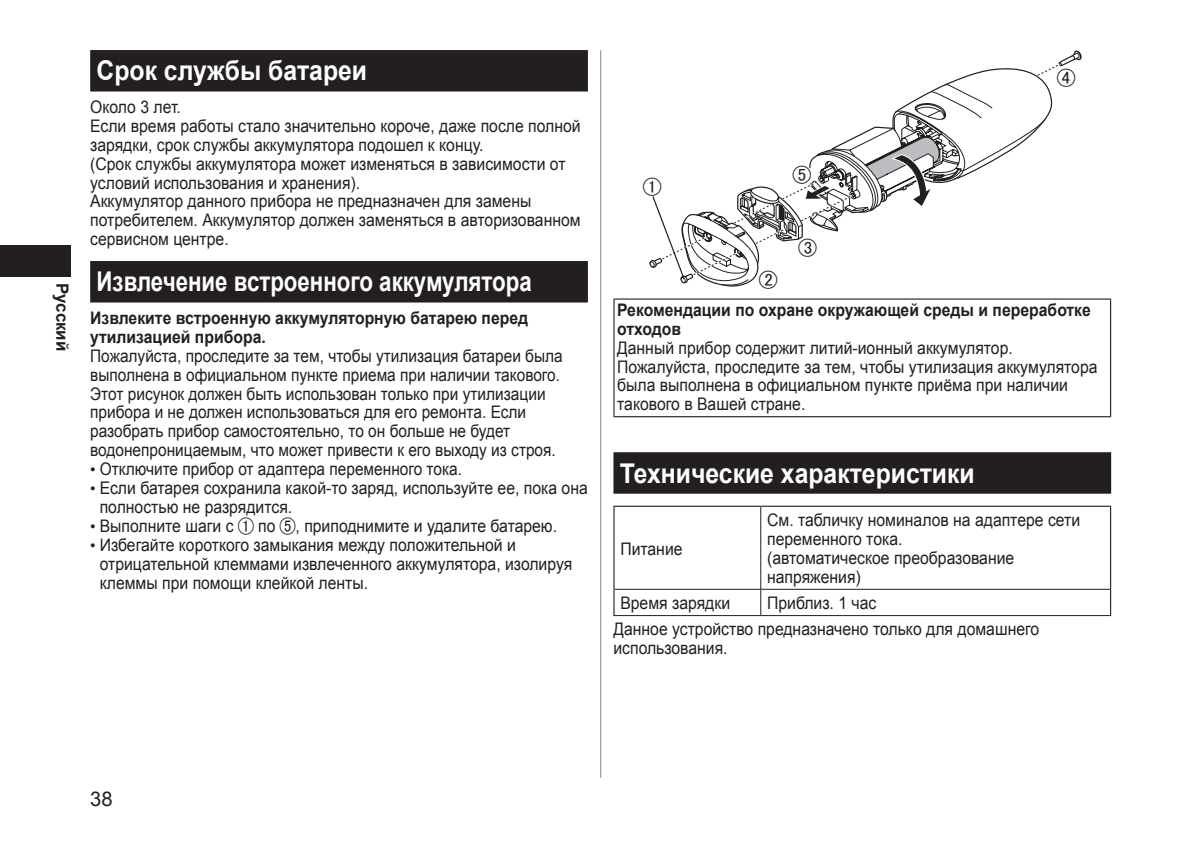
<style>
.page{position:relative;width:1198px;height:854px;background:#fff}
.page>*{position:absolute;margin:0;border:0;box-sizing:border-box;transform-origin:0 0}
.t1{font:700 27.22px "Arial";color:#fff;scale:.91 1}
.t2{font:700 27.22px "Arial";color:#fff;scale:.82 1}
.t3{font:20.25px "Arial";color:#231f20}
.t4{font:17.32px/18.9px "Arial";color:#231f20;scale:.91 1}
.t5{font:17.32px/18.9px "Arial";color:#231f20;scale:.89 1}
.t6{font:700 17.32px/18.9px "Arial";color:#231f20;scale:.91 1}
.t7{font:700 16.88px "Arial";color:#231f20}
.s1{font-size:15.75px}
.s2{font-family:"Circle Number G"}
</style>
<div class="page">
<div style="left:1px;top:244px;width:70px;height:32px;background:#231f20"></div>
<hr style="left:600px;top:50px;width:1px;height:727px;background:#939598">
<div style="left:90px;top:50px;width:498px;height:41px;background:#231f20"></div>
<div style="left:90px;top:261px;width:498px;height:41px;background:#231f20"></div>
<div style="left:613px;top:452px;width:498px;height:41px;background:#231f20"></div>
<hr style="left:613px;top:298px;width:498px;height:1px;background:#231f20">
<hr style="left:613px;top:299px;width:1px;height:117px;background:#231f20">
<hr style="left:1110px;top:299px;width:1px;height:117px;background:#231f20">
<hr style="left:613px;top:416px;width:498px;height:1px;background:#231f20">
<hr style="left:760px;top:506px;width:1px;height:83px;background:#231f20">
<hr style="left:614px;top:588px;width:146px;height:1px;background:#231f20">
<hr style="left:760px;top:588px;width:350px;height:1px;background:#231f20">
<svg style="left:760px;top:589px;width:1px;height:26px"></svg>
<hr style="left:613px;top:615px;width:147px;height:1px;background:#231f20">
<hr style="left:760px;top:615px;width:351px;height:1px;background:#231f20">
<hr style="left:613px;top:505px;width:147px;height:1px;background:#231f20">
<hr style="left:613px;top:506px;width:1px;height:83px;background:#231f20">
<hr style="left:760px;top:505px;width:351px;height:1px;background:#231f20">
<hr style="left:1110px;top:506px;width:1px;height:83px;background:#231f20">
<svg style="left:613px;top:589px;width:1px;height:26px"></svg>
<svg style="left:1110px;top:589px;width:1px;height:26px"></svg>
<svg style="left:649px;top:62px;width:421px;height:225px"></svg>
<p class="t7" style="left:74px;top:283px;width:70px;rotate:90deg">Русский</p>
<h1 class="t1" style="left:97px;top:53px;width:299px">Срок службы батареи</h1>
<p class="t4" style="left:90px;top:97px;width:540px">Около 3 лет.<br>Если время работы стало значительно короче, даже после полной зарядки, срок службы аккумулятора подошел к концу.<br>(Срок службы аккумулятора может изменяться в зависимости от условий использования и хранения).<br>Аккумулятор данного прибора не предназначен для замены потребителем. Аккумулятор должен заменяться в авторизованном сервисном центре.</p>
<h1 class="t2" style="left:97px;top:264px;width:532px">Извлечение встроенного аккумулятора</h1>
<p class="t6" style="left:90px;top:309px;width:483px">Извлеките встроенную аккумуляторную батарею перед утилизацией прибора.</p>
<p class="t5" style="left:90px;top:346px;width:532px">Пожалуйста, проследите за тем, чтобы утилизация батареи была выполнена в официальном пункте приема при наличии такового.<br>Этот рисунок должен быть использован только при утилизации прибора и не должен использоваться для его ремонта. Если разобрать прибор самостоятельно, то он больше не будет водонепроницаемым, что может привести к его выходу из строя.</p>
<p class="t5" style="left:90px;top:459px;width:419px"><span class="s1">•</span> Отключите прибор от адаптера переменного тока.</p>
<p class="t4" style="left:100px;top:478px;width:538px;text-indent:-10px"><span class="s1">•</span> Если батарея сохранила какой-то заряд, используйте ее, пока она полностью не разрядится.</p>
<p class="t4" style="left:90px;top:516px;width:159px"><span class="s1">•</span> Выполните шаги с</p>
<p class="t4" style="left:258px;top:516px;width:330px">по <span class="s2">5</span>, приподнимите и удалите батарею.</p>
<p class="t4" style="left:100px;top:535px;width:520px;text-indent:-10px"><span class="s1">•</span> Избегайте короткого замыкания между положительной и отрицательной клеммами извлеченного аккумулятора, изолируя клеммы при помощи клейкой ленты.</p>
<p class="t6" style="left:617px;top:301px;width:522px">Рекомендации по охране окружающей среды и переработке отходов</p>
<p class="t4" style="left:617px;top:338px;width:529px">Данный прибор содержит литий-ионный аккумулятор.<br>Пожалуйста, проследите за тем, чтобы утилизация аккумулятора была выполнена в официальном пункте приёма при наличии такового в Вашей стране.</p>
<h1 class="t1" style="left:620px;top:455px;width:391px">Технические характеристики</h1>
<p class="t4" style="left:620px;top:539px;width:70px">Питание</p>
<p class="t4" style="left:767px;top:510px;width:345px">См. табличку номиналов на адаптере сети переменного тока.<br>(автоматическое преобразование напряжения)</p>
<p class="t4" style="left:613px;top:590px;width:469px;line-height:25.7px;text-align:center">Приблиз. 1 час<br>Данное устройство предназначено только для домашнего</p>
<p class="t4" style="left:613px;top:638px;width:127px">использования.</p>
<p class="t4" style="left:620px;top:593px;width:122px">Время зарядки</p>
<p class="t3" style="left:90px;top:785px;width:24px">38</p>
</div>
